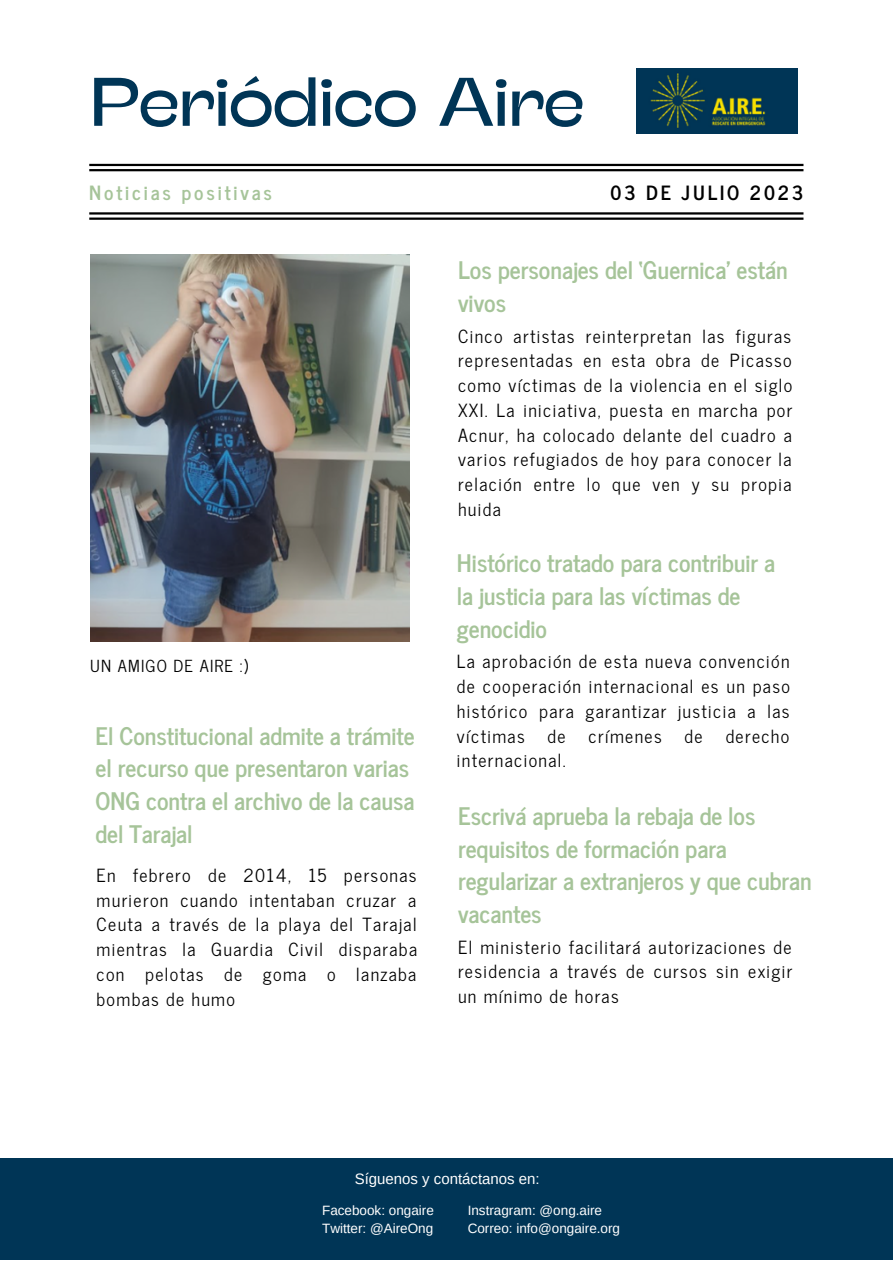
<style>
.page{position:relative;width:893px;height:1264px;background:#fff}
.page>*{position:absolute;margin:0;border:0;box-sizing:border-box;transform-origin:0 0}
.t1{font:68.55px "Stinger Wide";color:#003556}
.t2{font:700 24px/32.5px "News Cycle";color:#a6c499}
.t3{font:700 19.5px "News Cycle";letter-spacing:.145em;color:#a6c499}
.t4{font:700 19.5px "News Cycle";letter-spacing:.145em;color:#000}
.t5{font:18px/24.8px "News Cycle";letter-spacing:.075em;color:#000;text-align:justify}
.t6{font:16.5px "News Cycle";letter-spacing:.075em;color:#000}
.t7{font:15px "Arimo";color:#fff}
.t8{font:13.5px "Arimo";color:#fff}
</style>
<div class="page">
<hr style="left:89px;top:217px;width:714px;height:3px;background:#000">
<hr style="left:89px;top:169px;width:714px;height:2px;background:#000">
<hr style="left:89px;top:212px;width:714px;height:2px;background:#000">
<hr style="left:89px;top:164px;width:714px;height:2px;background:#000">
<img style="left:636px;top:69px;width:161px;height:64px">
<div style="left:0;top:1158px;width:892px;height:102px;background:#003556"></div>
<img style="left:90px;top:255px;width:319px;height:386px">
<p class="t1" style="left:90px;top:59px;width:495px">Periódico Aire</p>
<p class="t3" style="left:89px;top:175px;width:184px">Noticias positivas</p>
<p class="t4" style="left:610px;top:175px;width:194px">03 DE JULIO 2023</p>
<p class="t6" style="left:90px;top:651px;width:159px">UN AMIGO DE AIRE :)</p>
<p class="t2" style="left:96px;top:718px;width:320px">El Constitucional admite a trámite el recurso que presentaron varias<br>ONG contra el archivo de la causa del Tarajal</p>
<p class="t5" style="left:97px;top:861px;width:322px">En febrero de 2014, 15 personas murieron cuando intentaban cruzar a Ceuta a través de la playa del Tarajal mientras la Guardia Civil disparaba con pelotas de goma o lanzaba bombas de humo</p>
<p class="t2" style="left:458px;top:252px;width:331px">Los personajes del ‘Guernica’ están vivos</p>
<p class="t5" style="left:458px;top:322px;width:336px">Cinco artistas reinterpretan las figuras representadas en esta obra de Picasso como víctimas de la violencia en el siglo XXI. La iniciativa, puesta en marcha por Acnur, ha colocado delante del cuadro a varios refugiados de hoy para conocer la relación entre lo que ven y su propia huida</p>
<p class="t2" style="left:457px;top:545px;width:320px">Histórico tratado para contribuir a la justicia para las víctimas de genocidio</p>
<p class="t5" style="left:457px;top:648px;width:334px">La aprobación de esta nueva convención de cooperación internacional es un paso histórico para garantizar justicia a las víctimas</p>
<p class="t5" style="left:547px;top:722px;width:20px">de</p>
<p class="t5" style="left:588px;top:722px;width:75px">crímenes</p>
<p class="t5" style="left:684px;top:722px;width:20px">de</p>
<p class="t5" style="left:725px;top:722px;width:65px">derecho</p>
<p class="t5" style="left:457px;top:747px;width:110px">internacional.</p>
<p class="t2" style="left:458px;top:798px;width:355px">Escrivá aprueba la rebaja de los requisitos de formación para regularizar a extranjeros y que cubran vacantes</p>
<p class="t5" style="left:458px;top:933px;width:336px">El ministerio facilitará autorizaciones de residencia a través de cursos sin exigir un mínimo de horas</p>
<p class="t7" style="left:355px;top:1170px;width:186px">Síguenos y contáctanos en:</p>
<p class="t8" style="left:322px;top:1202px;width:113px">Facebook: ongaire</p>
<p class="t8" style="left:322px;top:1220px;width:113px">Twitter: @AireOng</p>
<p class="t8" style="left:467px;top:1202px;width:136px">Instragram: @ong.aire</p>
<p class="t8" style="left:467px;top:1220px;width:154px">Correo: info@ongaire.org</p>
</div>
